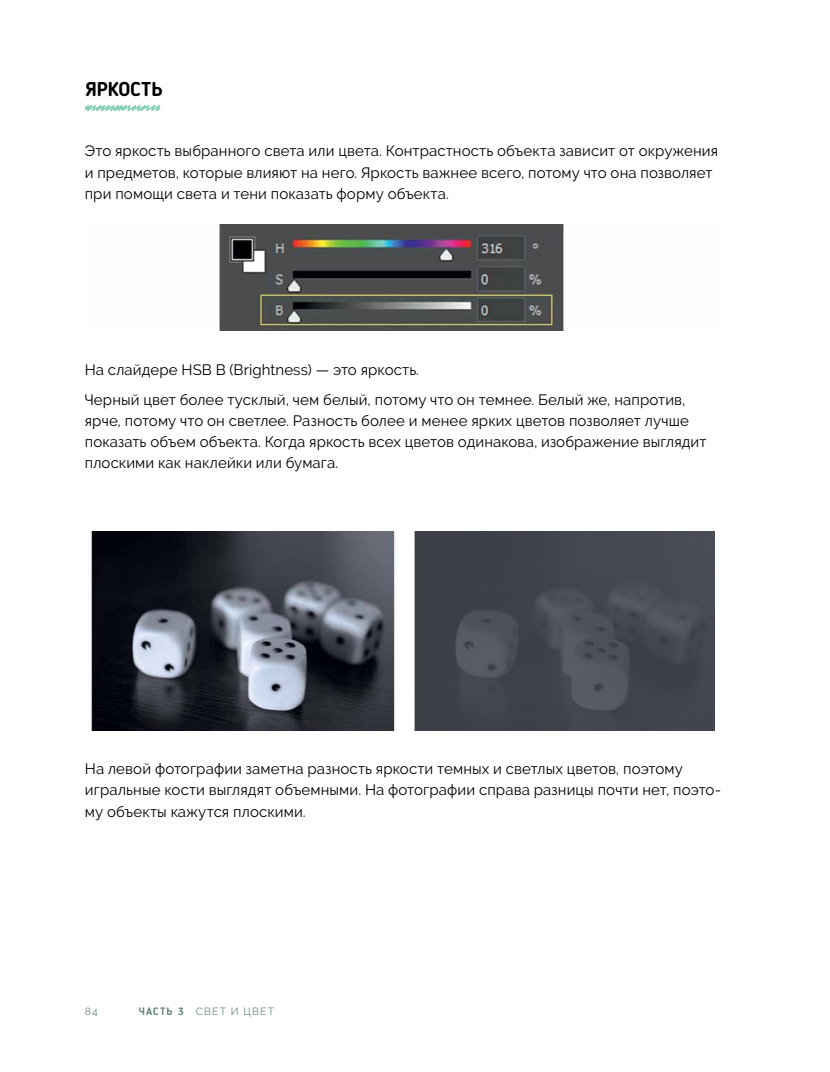
<style>
.page{position:relative;width:830px;height:1072px;background:#fff}
.page>*{position:absolute;margin:0;border:0;box-sizing:border-box;transform-origin:0 0}
.t1{font:700 19.5px "Blogger Sans";color:#000}
.t2{font:15px/21px "Raleway";letter-spacing:.005em;color:#000}
.t3{font:10.5px "Raleway";letter-spacing:.1em;color:#688680}
.s1{font-family:"Blogger Sans";font-weight:700}
</style>
<div class="page">
<img style="left:219px;top:224px;width:345px;height:107px">
<img style="left:91px;top:531px;width:304px;height:200px">
<img style="left:414px;top:531px;width:300px;height:200px">
<svg style="left:85px;top:105px;width:75px;height:6px"></svg>
<p class="t1" style="left:85px;top:78px;width:79px">ЯРКОСТЬ</p>
<p class="t2" style="left:85px;top:141px;width:634px">Это яркость выбранного света или цвета. Контрастность объекта зависит от окружения и предметов, которые влияют на него. Яркость важнее всего, потому что она позволяет при помощи света и тени показать форму объекта.</p>
<p class="t2" style="left:85px;top:355px;width:602px;line-height:29.5px">На слайдере HSB B (Brightness) — это яркость.<br>Черный цвет более тусклый, чем белый, потому что он темнее. Белый же, напротив,</p>
<p class="t2" style="left:85px;top:410px;width:623px">ярче, потому что он светлее. Разность более и менее ярких цветов позволяет лучше показать объем объекта. Когда яркость всех цветов одинакова, изображение выглядит плоскими как наклейки или бумага.</p>
<p class="t2" style="left:85px;top:758px;width:637px">На левой фотографии заметна разность яркости темных и светлых цветов, поэтому игральные кости выглядят объемными. На фотографии справа разницы почти нет, поэто&shy;му объекты кажутся плоскими.</p>
<p class="t3" style="left:85px;top:1004px;width:15px">84</p>
<p class="t3" style="left:139px;top:1004px;width:137px"><span class="s1">ЧАСТЬ 3</span> СВЕТ И ЦВЕТ</p>
</div>
